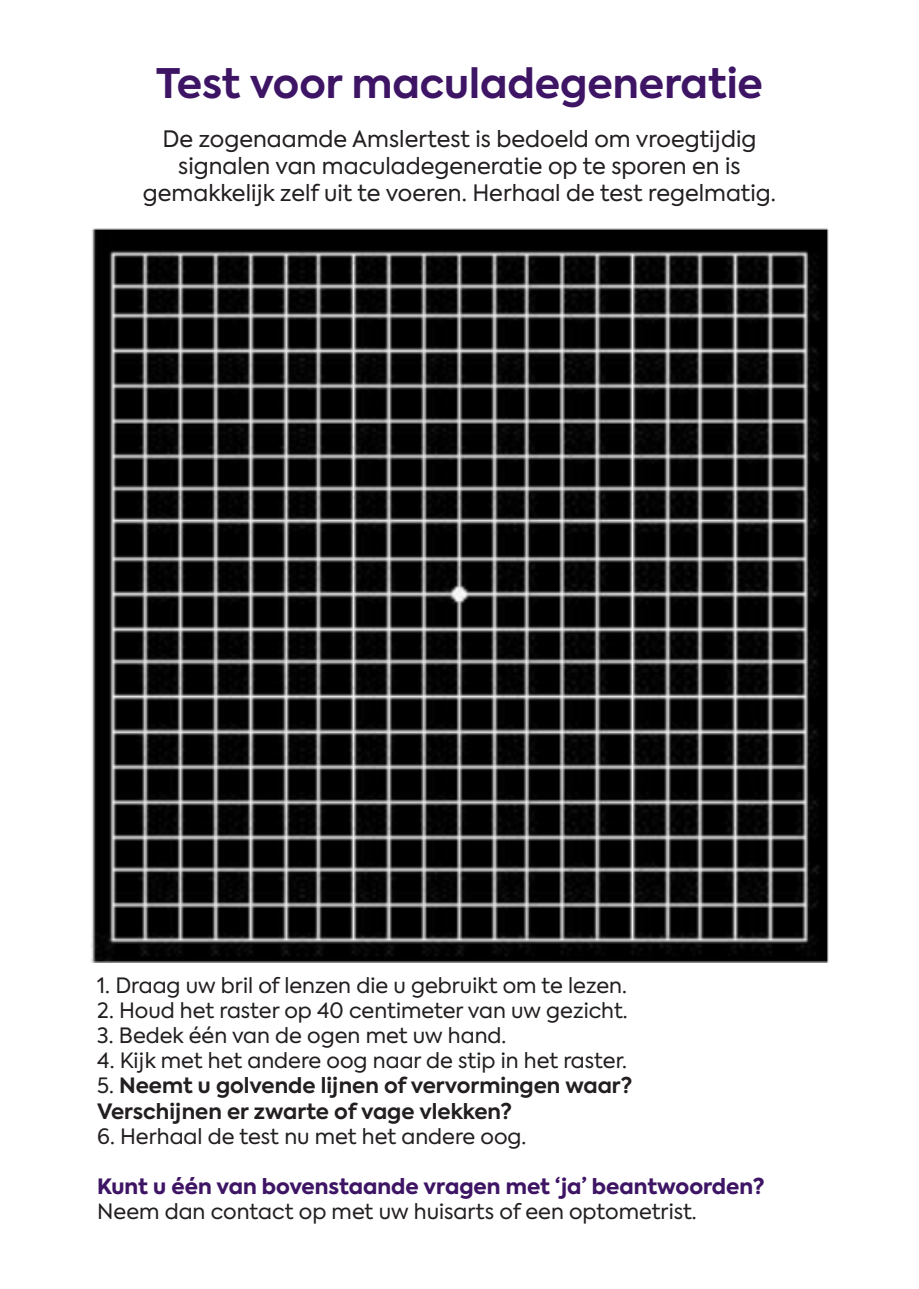
<style>
.page{position:relative;width:919px;height:1289px;background:#fff}
.page>*{position:absolute;margin:0;border:0;box-sizing:border-box;transform-origin:0 0}
.t1{font:700 40.5px "Axiforma";color:#3e1565}
.t2{font:22.5px/27px "Axiforma";color:#231f20;text-align:center}
.t3{font:21px "Axiforma";color:#231f20}
.t4{font:700 21px "Axiforma";color:#231f20}
.t5{font:800 21px "Axiforma";color:#3e1565}
.s1{font-weight:400}
</style>
<div class="page">
<img style="left:91px;top:229px;width:737px;height:733px">
<p class="t1" style="left:156px;top:56px;width:608px">Test voor maculadegeneratie</p>
<p class="t2" style="left:143px;top:126px;width:634px">De zogenaamde Amslertest is bedoeld om vroegtijdig signalen van maculadegeneratie op te sporen en is gemakkelijk zelf uit te voeren. Herhaal de test regelmatig.</p>
<p class="t3" style="left:97px;top:971px;width:531px">1. Draag uw bril of lenzen die u gebruikt om te lezen.</p>
<p class="t3" style="left:97px;top:996px;width:532px">2. Houd het raster op 40 centimeter van uw gezicht.</p>
<p class="t3" style="left:97px;top:1021px;width:410px">3. Bedek één van de ogen met uw hand.</p>
<p class="t3" style="left:97px;top:1047px;width:531px">4. Kijk met het andere oog naar de stip in het raster.</p>
<p class="t4" style="left:97px;top:1071px;width:536px"><span class="s1">5.</span> Neemt u golvende lijnen of vervormingen waar?</p>
<p class="t4" style="left:97px;top:1096px;width:416px">Verschijnen er zwarte of vage vlekken?</p>
<p class="t3" style="left:97px;top:1122px;width:430px">6. Herhaal de test nu met het andere oog.</p>
<p class="t5" style="left:97px;top:1171px;width:668px">Kunt u één van bovenstaande vragen met ‘ja’ beantwoorden?</p>
<p class="t3" style="left:97px;top:1198px;width:601px">Neem dan contact op met uw huisarts of een optometrist.</p>
</div>
